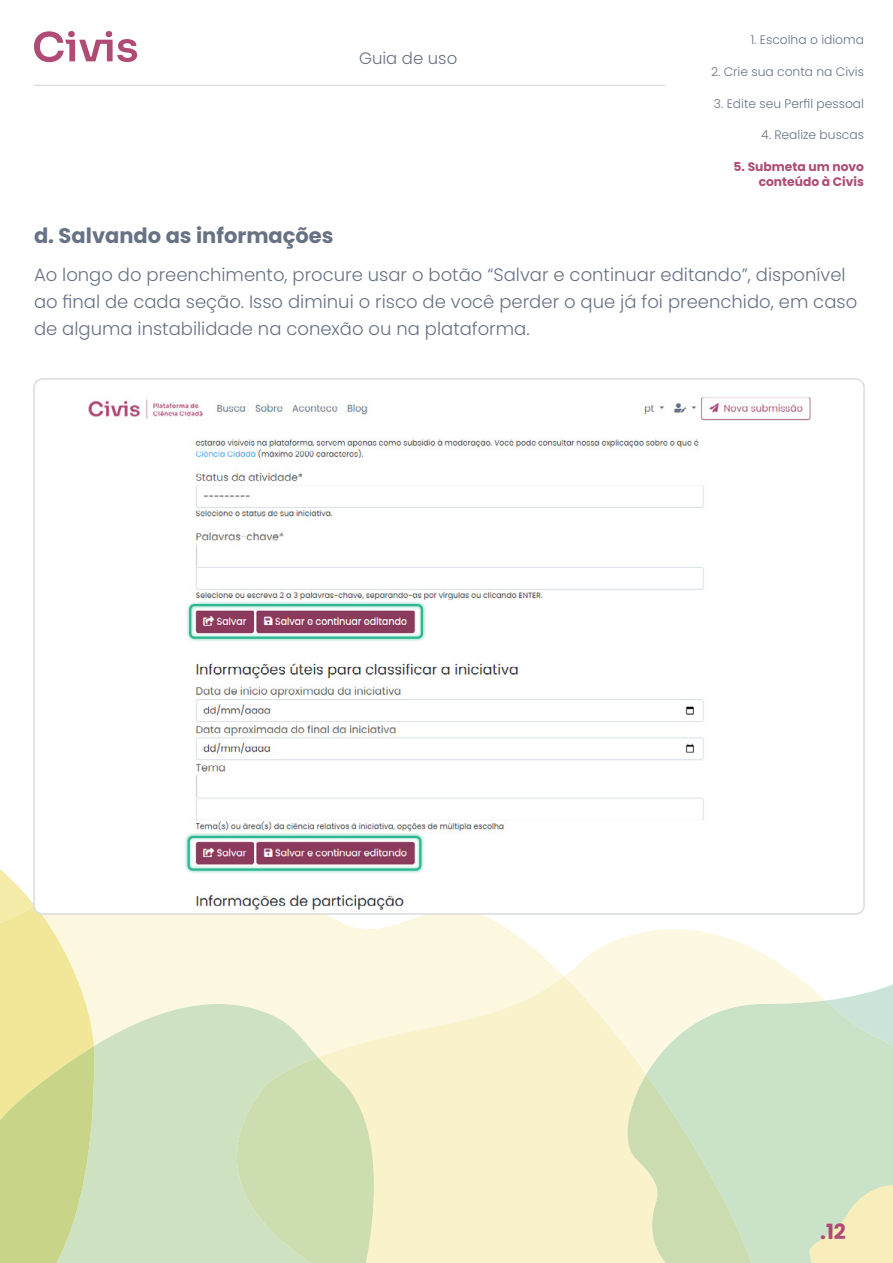
<style>
.page{position:relative;width:893px;height:1263px;background:#fff}
.page>*{position:absolute;margin:0;border:0;box-sizing:border-box;transform-origin:0 0}
.t1{font:700 21px "Poppins";color:#687285}
.t2{font:700 21px "Poppins";color:#af4b75}
.t3{font:300 18px/27px "Poppins";color:#687285}
.t4{font:300 16.5px "Poppins";color:#687285}
.t5{font:300 12.3px "Poppins";color:#687285}
.t6{font:700 12.3px/14.7px "Poppins";color:#af4b75;text-align:right}
</style>
<div class="page">
<div style="left:94px;top:915px;width:263px;height:81px;background:#fcf7df"></div>
<svg style="left:94px;top:996px;width:224px;height:267px;background:#d3e3c3"></svg>
<svg style="left:0;top:869px;width:94px;height:394px;background:#dee09b"></svg>
<svg style="left:357px;top:915px;width:455px;height:74px;fill:#fcf8e2"></svg>
<svg style="left:318px;top:976px;width:383px;height:287px;background:#faf3cf"></svg>
<svg style="left:237px;top:1057px;width:137px;height:206px;background:#d0dfb4"></svg>
<svg style="left:646px;top:989px;width:247px;height:274px;background:#d0e5cb"></svg>
<svg style="left:627px;top:1074px;width:132px;height:189px;background:#d1e1bd"></svg>
<svg style="left:34px;top:31px;width:103px;height:31px"></svg>
<hr style="left:34px;top:85px;width:631px;height:1px;background:#d1d3d5">
<svg style="left:808px;top:1182px;width:85px;height:81px;background:#e6e9c0"></svg>
<img style="left:34px;top:381px;width:828px;height:533px">
<div style="left:186px;top:601px;width:240px;height:41px;background:#2cb890;opacity:.75"></div>
<div style="left:189px;top:604px;width:234px;height:35px;border:2px solid #2cb890;border-radius:4px"></div>
<div style="left:185px;top:833px;width:240px;height:41px;background:#2cb890;opacity:.75"></div>
<div style="left:188px;top:836px;width:233px;height:35px;border:2px solid #2cb890;border-radius:4px"></div>
<p class="t4" style="left:359px;top:49px;width:100px">Guia de uso</p>
<p class="t5" style="left:751px;top:33px;width:115px">1. Escolha o idioma</p>
<p class="t5" style="left:711px;top:64px;width:154px">2. Crie sua conta na Civis</p>
<p class="t5" style="left:714px;top:96px;width:152px">3. Edite seu Perfil pessoal</p>
<p class="t5" style="left:761px;top:128px;width:104px">4. Realize buscas</p>
<p class="t6" style="left:734px;top:159px;width:132px">5. Submeta um novo conteúdo à Civis</p>
<p class="t1" style="left:34px;top:224px;width:301px">d. Salvando as informações</p>
<p class="t3" style="left:34px;top:261px;width:825px">Ao longo do preenchimento, procure usar o botão “Salvar e continuar editando”, disponível ao final de cada seção. Isso diminui o risco de você perder o que já foi preenchido, em caso de alguma instabilidade na conexão ou na plataforma.</p>
<p class="t2" style="left:820px;top:1220px;width:27px">.12</p>
</div>
